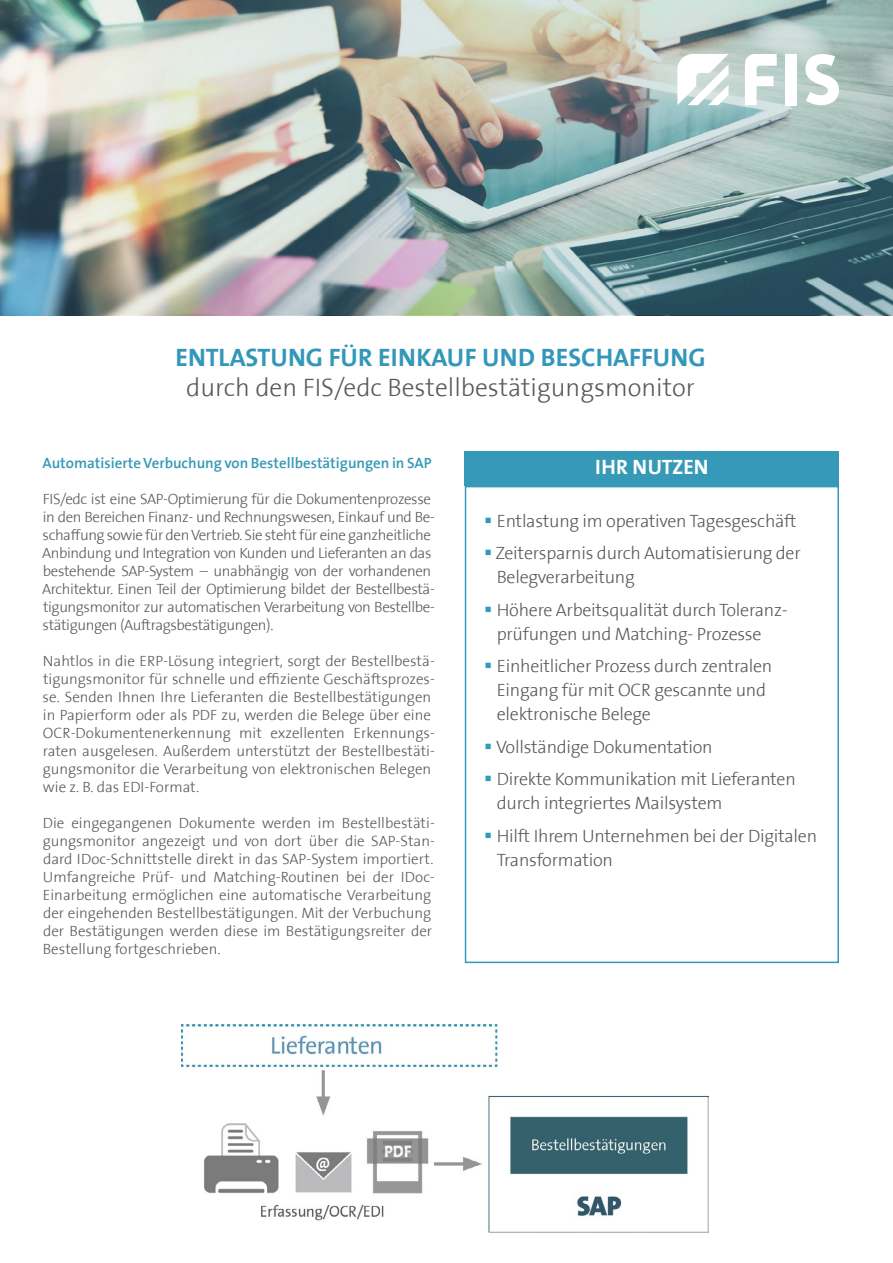
<style>
.page{position:relative;width:893px;height:1263px;background:#fff}
.page>*{position:absolute;margin:0;border:0;box-sizing:border-box;transform-origin:0 0}
.Titel__oben{font:300 25.5px "The Sans B3";color:#57585a}
.Titel__oben-2{font:700 25.5px "The Sans B7";color:#3297b9}
.Aufzählung__Überschr{font:700 21px "The Sans B7";color:#fff}
.t1{font:300 18px/24px "The Sans B3";letter-spacing:-.015em;color:#57585a}
.t2{font:300 15px/18px "The Sans B3";color:#57585a}
.t3{font:300 15px/18px "The Sans B3";letter-spacing:-.025em;color:#57585a}
.t4{font:600 15px "The Sans B6";color:#3599b7}
</style>
<div class="page">
<div style="left:465px;top:452px;width:374px;height:34px;background:#3599b7"></div>
<div style="left:465px;top:486px;width:374px;height:477px;border:2px solid #3599b7"></div>
<img style="left:181px;top:1024px;width:528px;height:209px">
<img style="left:0;top:0;width:38px;height:315px">
<img style="left:38px;top:0;width:855px;height:315px">
<svg style="left:677px;top:54px;width:51px;height:51px"></svg>
<div style="left:785px;top:54px;width:12px;height:51px;background:#fff"></div>
<svg style="left:805px;top:54px;width:34px;height:51px"></svg>
<svg style="left:745px;top:54px;width:32px;height:51px"></svg>
<p class="Titel__oben-2" style="left:176px;top:344px;width:531px">ENTLASTUNG FÜR EINKAUF UND BESCHAFFUNG</p>
<p class="Titel__oben" style="left:186px;top:374px;width:510px">durch den FIS/edc Bestellbestätigungsmonitor</p>
<p class="t4" style="left:43px;top:455px;width:391px">Automatisierte Verbuchung von Bestellbestätigungen in SAP</p>
<p class="t3" style="left:42px;top:491px;width:394px">FIS/edc ist eine SAP-Optimierung für die Dokumentenprozesse in den Bereichen Finanz- und Rechnungswesen, Einkauf und Be&shy;schaffung sowie für den Vertrieb. Sie steht für eine ganzheitliche Anbindung und Integration von Kunden und Lieferanten an das bestehende SAP-System – unabhängig von der vorhandenen Architektur. Einen Teil der Optimierung bildet der Bestellbestä&shy;tigungsmonitor zur automatischen Verarbeitung von Bestellbe&shy;stätigungen (Auftragsbestätigungen).</p>
<p class="t2" style="left:43px;top:653px;width:394px">Nahtlos in die ERP-Lösung integriert, sorgt der Bestellbestä&shy;tigungsmonitor für schnelle und effiziente Geschäftsprozes&shy;se. Senden Ihnen Ihre Lieferanten die Bestellbestätigungen in Papierform oder als PDF zu, werden die Belege über eine OCR-Dokumentenerkennung mit exzellenten Erkennungs&shy;raten ausgelesen. Außerdem unterstützt der Bestellbestäti&shy;gungsmonitor die Verarbeitung von elektronischen Belegen wie z. B. das EDI-Format.</p>
<p class="t2" style="left:43px;top:815px;width:394px">Die eingegangenen Dokumente werden im Bestellbestäti&shy;gungsmonitor angezeigt und von dort über die SAP-Stan&shy;dard IDoc-Schnittstelle direkt in das SAP-System importiert.<br>Umfangreiche Prüf- und Matching-Routinen bei der IDoc-Einarbeitung ermöglichen eine automatische Verarbeitung der eingehenden Bestellbestätigungen. Mit der Verbuchung der Bestätigungen werden diese im Bestätigungsreiter der Bestellung fortgeschrieben.</p>
<p class="Aufzählung__Überschr" style="left:595px;top:456px;width:115px">IHR NUTZEN</p>
<p class="t1" style="left:497px;top:510px;width:301px">Entlastung im operativen Tagesgeschäft</p>
<p class="t1" style="left:496px;top:542px;width:307px">Zeitersparnis durch Automatisierung der<br>Belegverarbeitung</p>
<p class="t1" style="left:497px;top:599px;width:292px">Höhere Arbeitsqualität durch Toleranz&shy;prüfungen und Matching- Prozesse</p>
<p class="t1" style="left:497px;top:655px;width:277px">Einheitlicher Prozess durch zentralen<br>Eingang für mit OCR gescannte und elektronische Belege</p>
<p class="t1" style="left:496px;top:736px;width:218px">Vollständige Dokumentation</p>
<p class="t1" style="left:497px;top:768px;width:301px">Direkte Kommunikation mit Lieferanten durch integriertes Mailsystem</p>
<p class="t1" style="left:497px;top:825px;width:322px">Hilft Ihrem Unternehmen bei der Digitalen<br>Transformation</p>
</div>
